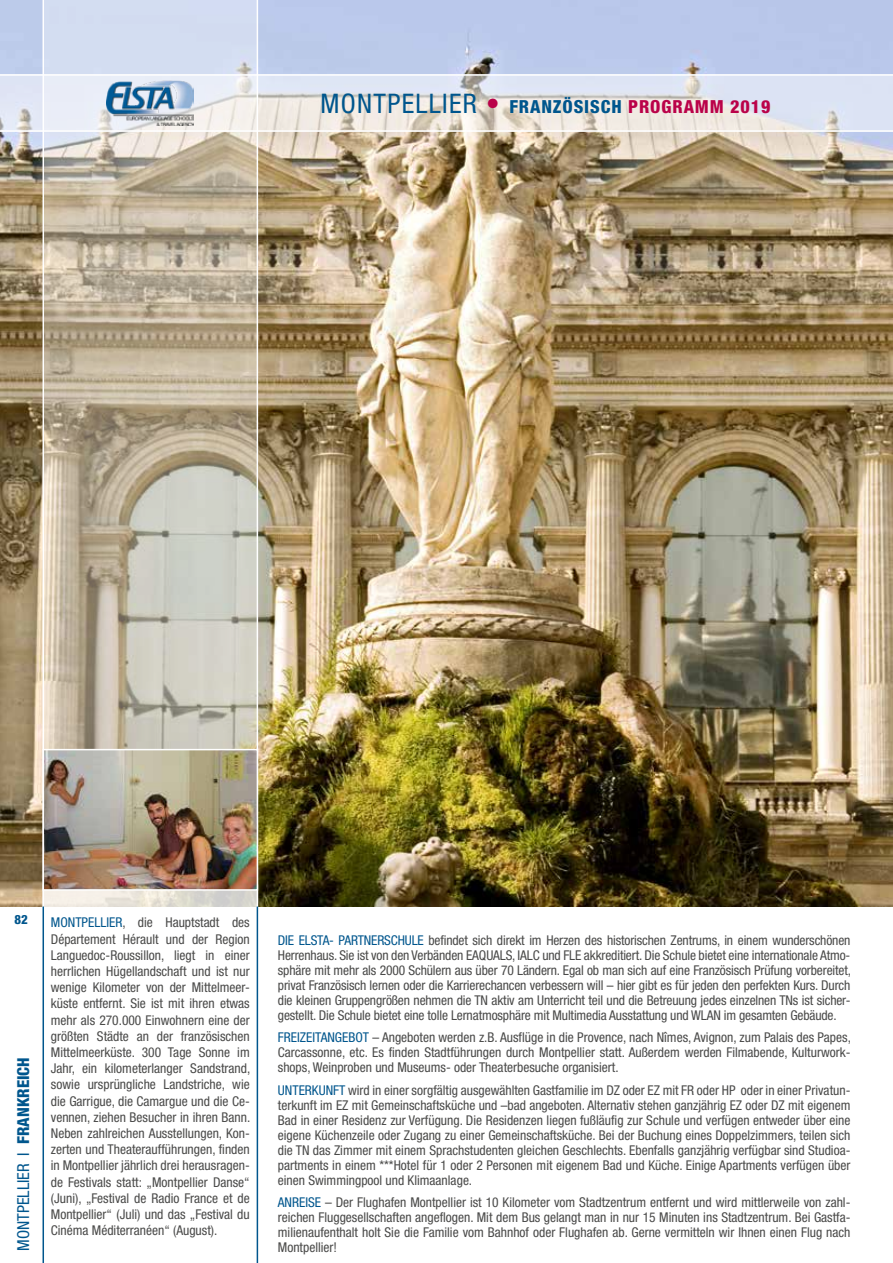
<style>
.page{position:relative;width:893px;height:1263px;background:#fff}
.page>*{position:absolute;margin:0;border:0;box-sizing:border-box;transform-origin:0 0}
.t1{font:800 condensed 18px "Helvetica Neue";letter-spacing:.05em;color:#ba0249}
.t2{font:condensed 16.5px "Helvetica Neue";color:#00568d}
.t3{font:800 condensed 16.5px "Helvetica Neue";color:#00568d}
.t4{font:condensed 13.5px/16.2px "Helvetica Neue";color:#4a4a49;text-align:justify}
.t5{font:800 condensed 12.75px "Helvetica Neue";color:#00568d}
.s1{font-weight:400;font-size:27px;color:#00568d}
.s2{font-size:27px}
.s3{color:#00568d}
</style>
<div class="page">
<img style="left:0;top:0;width:893px;height:906px">
<svg style="left:44px;top:0;width:213px;height:748px;background:#c2bbac"></svg>
<hr style="left:257px;top:0;width:1px;height:1263px;background:#fff">
<hr style="left:43px;top:0;width:1px;height:1263px;background:#fff">
<svg style="left:42px;top:891px;width:217px;height:372px"></svg>
<img style="left:42px;top:748px;width:217px;height:143px">
<hr style="left:257px;top:906px;width:1px;height:357px;background:#00568d">
<hr style="left:43px;top:906px;width:1px;height:357px;background:#00568d">
<svg style="left:0;top:76px;width:893px;height:54px;background:#e4e4e8"></svg>
<hr style="left:0;top:74px;width:893px;height:2px;background:#fff">
<hr style="left:0;top:130px;width:893px;height:2px;background:#fff">
<img style="left:106px;top:81px;width:88px;height:45px">
<h1 class="t1" style="left:320px;top:95px;width:451px"><span class="s1">MONTPELLIER</span> <span class="s2">•</span> <span class="s3">FRANZÖSISCH</span> PROGRAMM 2019</h1>
<p class="t5" style="left:15px;top:912px;width:15px">82</p>
<p class="t4" style="left:51px;top:914px;width:201px"><span class="s3">MONTPELLIER</span>, die Hauptstadt des Département Hérault und der Region Languedoc-Roussillon, liegt in einer herrlichen Hügellandschaft und ist nur wenige Kilometer von der Mittelmeer&shy;küste entfernt. Sie ist mit ihren etwas mehr als 270.000 Einwohnern eine der größten Städte an der französischen Mittelmeerküste. 300 Tage Sonne im Jahr, ein kilometerlanger Sandstrand, sowie ursprüngliche Landstriche, wie die Garrigue, die Camargue und die Ce&shy;vennen, ziehen Besucher in ihren Bann.<br>Neben zahlreichen Ausstellungen, Kon&shy;zerten und Theateraufführungen, finden in Montpellier jährlich drei herausragen&shy;de Festivals statt: „Montpellier Danse“ (Juni), „Festival de Radio France et de Montpellier“ (Juli) und das „Festival du Cinéma Méditerranéen“ (August).</p>
<p class="t3" style="left:13px;top:1144px;width:88px;rotate:-90deg">FRANKREICH</p>
<p class="t2" style="left:14px;top:1251px;width:100px;rotate:-90deg">MONTPELLIER I</p>
<p class="t4" style="left:278px;top:932px;width:575px;line-height:15px"><span class="s3">DIE ELSTA- PARTNERSCHULE</span> befindet sich direkt im Herzen des historischen Zentrums, in einem wunderschönen Herrenhaus. Sie ist von den Verbänden EAQUALS, IALC und FLE akkreditiert. Die Schule bietet eine internationale Atmo&shy;sphäre mit mehr als 2000 Schülern aus über 70 Ländern. Egal ob man sich auf eine Französisch Prüfung vorbereitet, privat Französisch lernen oder die Karrierechancen verbessern will – hier gibt es für jeden den perfekten Kurs. Durch die kleinen Gruppengrößen nehmen die TN aktiv am Unterricht teil und die Betreuung jedes einzelnen TNs ist sicher&shy;gestellt. Die Schule bietet eine tolle Lernatmosphäre mit Multimedia Ausstattung und WLAN im gesamten Gebäude.</p>
<p class="t4" style="left:278px;top:1030px;width:575px;line-height:15px"><span class="s3">FREIZEITANGEBOT</span> – Angeboten werden z.B. Ausflüge in die Provence, nach Nîmes, Avignon, zum Palais des Papes, Carcassonne, etc. Es finden Stadtführungen durch Montpellier statt. Außerdem werden Filmabende, Kulturwork&shy;shops, Weinproben und Museums- oder Theaterbesuche organisiert.</p>
<p class="t4" style="left:278px;top:1082px;width:574px;line-height:15px"><span class="s3">UNTERKUNFT</span> wird in einer sorgfältig ausgewählten Gastfamilie im DZ oder EZ mit FR oder HP oder in einer Privatun&shy;terkunft im EZ mit Gemeinschaftsküche und –bad angeboten. Alternativ stehen ganzjährig EZ oder DZ mit eigenem Bad in einer Residenz zur Verfügung. Die Residenzen liegen fußläufig zur Schule und verfügen entweder über eine eigene Küchenzeile oder Zugang zu einer Gemeinschaftsküche. Bei der Buchung eines Doppelzimmers, teilen sich die TN das Zimmer mit einem Sprachstudenten gleichen Geschlechts. Ebenfalls ganzjährig verfügbar sind Studioa&shy;partments in einem ***Hotel für 1 oder 2 Personen mit eigenem Bad und Küche. Einige Apartments verfügen über einen Swimmingpool und Klimaanlage.</p>
<p class="t4" style="left:278px;top:1195px;width:574px;line-height:15px"><span class="s3">ANREISE</span> – Der Flughafen Montpellier ist 10 Kilometer vom Stadtzentrum entfernt und wird mittlerweile von zahl&shy;reichen Fluggesellschaften angeflogen. Mit dem Bus gelangt man in nur 15 Minuten ins Stadtzentrum. Bei Gastfa&shy;milienaufenthalt holt Sie die Familie vom Bahnhof oder Flughafen ab. Gerne vermitteln wir Ihnen einen Flug nach</p>
<p class="t4" style="left:278px;top:1239px;width:61px">Montpellier!</p>
</div>
